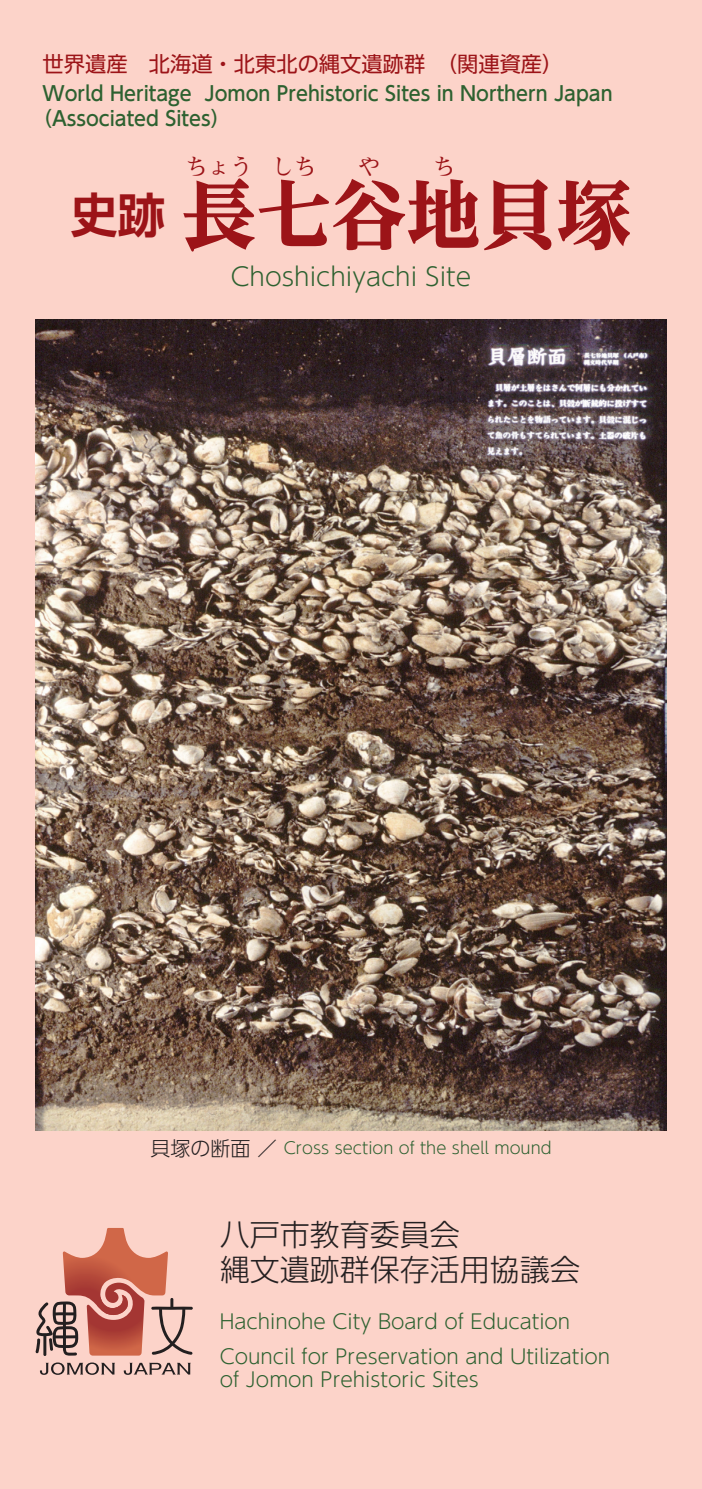
<style>
.page{position:relative;width:702px;height:1489px;background:#fff}
.page>*{position:absolute;margin:0;border:0;box-sizing:border-box;transform-origin:0 0}
.t1{font:800 75px "UD Reimin Pro";color:#9c1418}
.t2{font:700 47.5px "UD Shin Go NT Pro De";color:#9c1418}
.t3{font:300 30px/35px "UD Shin Go Pro";color:#231f20}
.t4{font:300 25px "UD Shin Go Pro";color:#2d6130}
.t5{font:800 22.5px "UD Reimin Pro";color:#9c1418}
.t6{font:21.25px "UD Shin Go Pro";color:#9c1418}
.t7{font:300 20px/35px "UD Shin Go Pro";color:#2d6130}
.t8{font:500 20px/25px "UD Shin Go Pro";color:#2d6130;scale:.96 1}
.t9{font:300 16.25px "UD Shin Go Pro";color:#2d6130}
.s1{font-family:"UD Reimin Pro";font-weight:800;font-size:75px}
.s2{font-size:20px;color:#231f20}
</style>
<div class="page">
<div style="left:0;top:0;width:702px;height:1488px;background:#fcd3c9"></div>
<img style="left:35px;top:319px;width:631px;height:811px">
<svg style="left:40px;top:1362px;width:75px;height:12px"></svg>
<svg style="left:124px;top:1362px;width:67px;height:12px"></svg>
<svg style="left:151px;top:1298px;width:42px;height:56px"></svg>
<svg style="left:35px;top:1301px;width:43px;height:54px"></svg>
<img style="left:87px;top:1314px;width:57px;height:41px">
<img style="left:63px;top:1228px;width:105px;height:86px">
<svg style="left:97px;top:1294px;width:31px;height:20px"></svg>
<p class="t6" style="left:43px;top:46px;width:522px">世界遺産　北海道・北東北の縄文遺跡群　（関連資産）</p>
<p class="t8" style="left:33px;top:80px;width:605px;text-indent:10px">World Heritage Jomon Prehistoric Sites in Northern Japan（Associated Sites）</p>
<p class="t5" style="left:185px;top:148px;width:69px">ちょう</p>
<p class="t5" style="left:271px;top:148px;width:46px">しち</p>
<p class="t5" style="left:357px;top:148px;width:24px">や</p>
<p class="t5" style="left:432px;top:148px;width:24px">ち</p>
<h2 class="t2" style="left:70px;top:176px;width:187px">史跡<span class="s1">長</span></h2>
<h1 class="t1" style="left:256px;top:153px;width:376px">七谷地貝塚</h1>
<p class="t4" style="left:231px;top:256px;width:242px">Choshichiyachi Site</p>
<p class="t9" style="left:150px;top:1134px;width:403px"><span class="s2">貝塚の断面 ／</span> Cross section of the shell mound</p>
<h3 class="t3" style="left:220px;top:1215px;width:361px">八戸市教育委員会<br>縄文遺跡群保存活用協議会</h3>
<p class="t7" style="left:220px;top:1303px;width:392px">Hachinohe City Board of Education<br>Council for Preservation and Utilization</p>
<p class="t7" style="left:220px;top:1360px;width:260px">of Jomon Prehistoric Sites</p>
</div>
